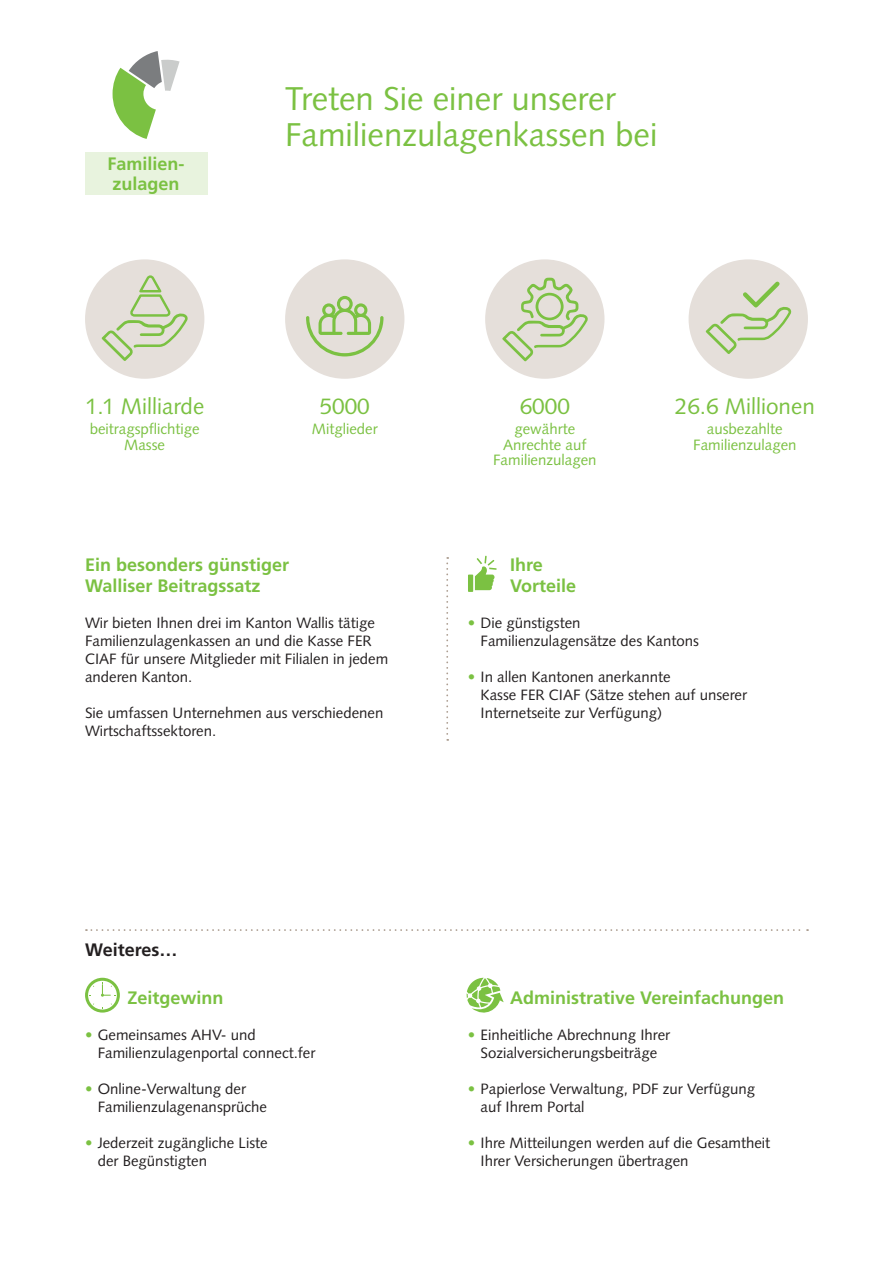
<style>
.page{position:relative;width:893px;height:1263px;background:#fff}
.page>*{position:absolute;margin:0;border:0;box-sizing:border-box;transform-origin:0 0}
.t1{font:33px/36px "Syntax LT Std";color:#7bc142}
.t2{font:22.5px "Syntax LT Std";color:#7bc142}
.t3{font:700 18px/21px "Frutiger LT Std";color:#7bc142}
.t4{font:700 18px "Frutiger LT Std";color:#231f20}
.t5{font:15px/18px "Syntax LT Std";color:#231f20}
.t6{font:15px/15.8px "Syntax LT Std";color:#7bc142;text-align:center}
.s1{color:#7bc142}
</style>
<div class="page">
<div style="left:85px;top:259px;width:119px;height:120px;background:#e5dfda;border-radius:50%"></div>
<div style="left:485px;top:259px;width:119px;height:120px;background:#e5dfda;border-radius:50%"></div>
<div style="left:689px;top:259px;width:119px;height:120px;background:#e5dfda;border-radius:50%"></div>
<svg style="left:102px;top:275px;width:86px;height:86px"></svg>
<svg style="left:446px;top:557px;width:2px;height:184px"></svg>
<svg style="left:86px;top:929px;width:722px;height:2px"></svg>
<div style="left:468px;top:574px;width:5px;height:18px;background:#7bc142"></div>
<svg style="left:475px;top:556px;width:22px;height:34px"></svg>
<svg style="left:85px;top:978px;width:35px;height:34px"></svg>
<svg style="left:466px;top:978px;width:38px;height:35px"></svg>
<svg style="left:502px;top:278px;width:86px;height:84px"></svg>
<svg style="left:706px;top:282px;width:86px;height:72px"></svg>
<div style="left:285px;top:259px;width:119px;height:120px;background:#e5dfda;border-radius:50%"></div>
<svg style="left:306px;top:296px;width:77px;height:60px"></svg>
<div style="left:85px;top:152px;width:122px;height:43px;background:#e8f3de"></div>
<svg style="left:113px;top:51px;width:67px;height:88px"></svg>
<p class="t3" style="left:108px;top:155px;width:79px;line-height:19.5px">Familien&shy;zulagen</p>
<h2 class="t2" style="left:85px;top:395px;width:121px">1.1 Milliarde</h2>
<p class="t6" style="left:90px;top:421px;width:112px">beitragspflichtige<br>Masse</p>
<h1 class="t1" style="left:285px;top:82px;width:374px">Treten Sie einer unserer<br>Familienzulagenkassen bei</h1>
<h2 class="t2" style="left:320px;top:395px;width:52px">5000</h2>
<p class="t6" style="left:312px;top:421px;width:67px">Mitglieder</p>
<h2 class="t2" style="left:520px;top:395px;width:52px">6000</h2>
<p class="t6" style="left:493px;top:421px;width:105px">gewährte<br>Anrechte auf<br>Familienzulagen</p>
<h2 class="t2" style="left:675px;top:395px;width:142px">26.6 Millionen</h2>
<p class="t6" style="left:693px;top:421px;width:105px">ausbezahlte<br>Familienzulagen</p>
<p class="t3" style="left:85px;top:555px;width:206px">Ein besonders günstiger<br>Walliser Beitragssatz</p>
<p class="t5" style="left:85px;top:614px;width:305px">Wir bieten Ihnen drei im Kanton Wallis tätige Familienzulagenkassen an und die Kasse FER CIAF für unsere Mitglieder mit Filialen in jedem anderen Kanton.</p>
<p class="t5" style="left:85px;top:704px;width:300px">Sie umfassen Unternehmen aus verschiedenen<br>Wirtschaftssektoren.</p>
<p class="t3" style="left:510px;top:555px;width:68px">Ihre<br>Vorteile</p>
<p class="t5" style="left:480px;top:614px;width:220px;text-indent:-13px"><span class="s1">•</span> Die günstigsten<br>Familienzulagensätze des Kantons</p>
<p class="t5" style="left:480px;top:668px;width:268px;text-indent:-13px"><span class="s1">•</span> In allen Kantonen anerkannte<br>Kasse FER CIAF (Sätze stehen auf unserer<br>Internetseite zur Verfügung)</p>
<p class="t4" style="left:85px;top:941px;width:94px">Weiteres…</p>
<p class="t3" style="left:128px;top:988px;width:98px">Zeitgewinn</p>
<p class="t5" style="left:98px;top:1026px;width:219px;text-indent:-13px"><span class="s1">•</span> Gemeinsames AHV- und<br>Familienzulagenportal connect.fer</p>
<p class="t5" style="left:98px;top:1080px;width:171px;text-indent:-13px"><span class="s1">•</span> Online-Verwaltung der<br>Familienzulagenansprüche</p>
<p class="t5" style="left:98px;top:1134px;width:171px;text-indent:-13px"><span class="s1">•</span> Jederzeit zugängliche Liste der Begünstigten</p>
<p class="t3" style="left:510px;top:988px;width:275px">Administrative Vereinfachungen</p>
<p class="t5" style="left:468px;top:1026px;width:204px;text-align:center"><span class="s1">•</span> Einheitliche Abrechnung Ihrer<br>Sozialversicherungsbeiträge</p>
<p class="t5" style="left:480px;top:1080px;width:276px;text-indent:-13px"><span class="s1">•</span> Papierlose Verwaltung, PDF zur Verfügung auf Ihrem Portal</p>
<p class="t5" style="left:480px;top:1134px;width:291px;text-indent:-13px"><span class="s1">•</span> Ihre Mitteilungen werden auf die Gesamtheit<br>Ihrer Versicherungen übertragen</p>
</div>
